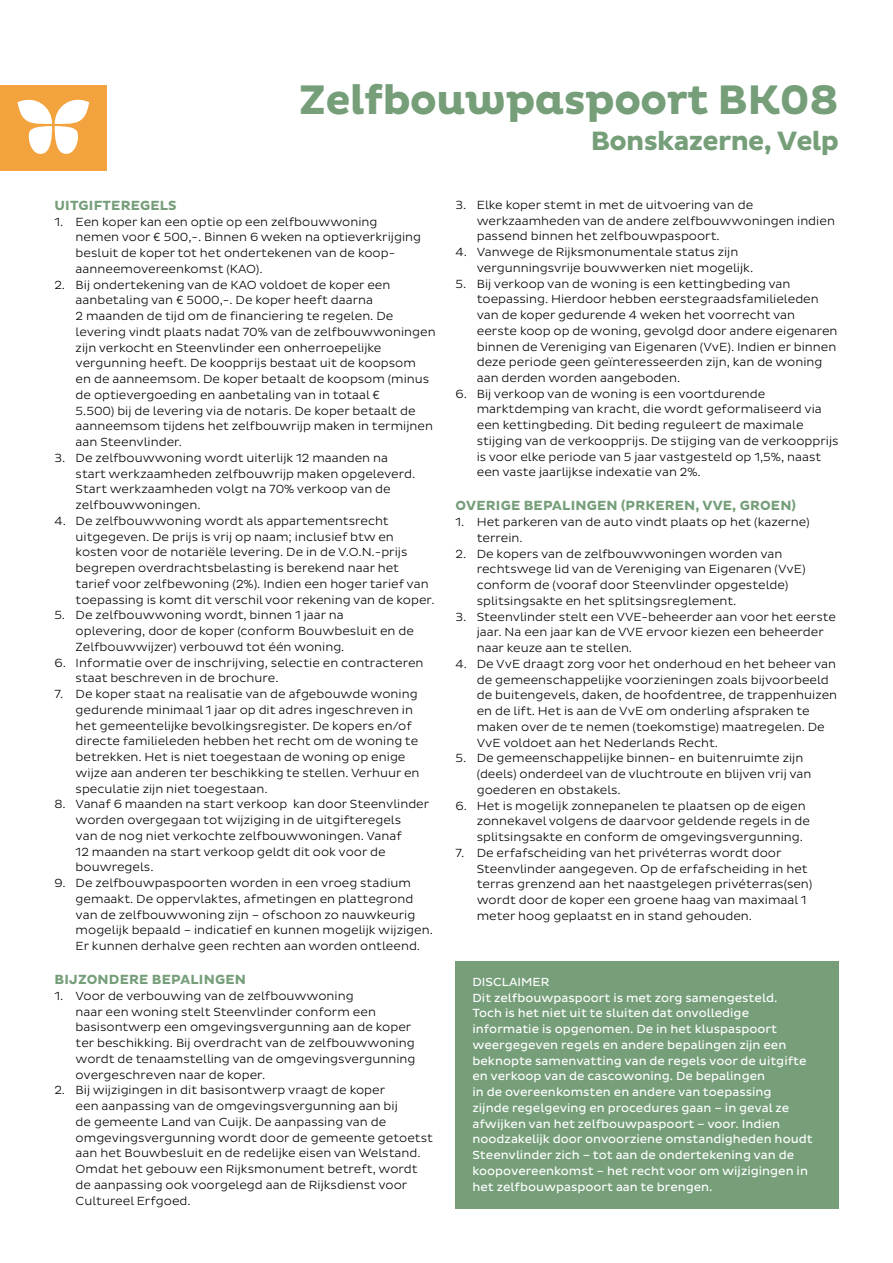
<style>
.page{position:relative;width:893px;height:1263px;background:#fff}
.page>*{position:absolute;margin:0;border:0;box-sizing:border-box;transform-origin:0 0}
.t1{font:700 42px "Pluto";letter-spacing:-.025em;color:#759e79}
.t2{font:700 27px "Pluto Sans";letter-spacing:-.025em;color:#759e79}
.t3{font:700 13.5px "Pluto Sans";letter-spacing:.015em;color:#759e79}
.t4{font:300 12px/15.8px "Pluto Sans";color:#000}
.t5{font:12px/15.8px "Pluto Sans";color:#fff}
</style>
<div class="page">
<div style="left:0;top:85px;width:107px;height:85px;background:#f2a33d"></div>
<svg style="left:17px;top:99px;width:72px;height:55px"></svg>
<div style="left:455px;top:961px;width:384px;height:248px;background:#759e79"></div>
<h1 class="t1" style="left:299px;top:76px;width:542px">Zelfbouwpaspoort BK08</h1>
<h2 class="t2" style="left:591px;top:126px;width:250px">Bonskazerne, Velp</h2>
<p class="t3" style="left:54px;top:198px;width:124px">UITGIFTEREGELS</p>
<p class="t4" style="left:76px;top:214px;width:347px;text-indent:-21px">1. Een koper kan een optie op een zelfbouwwoning nemen voor € 500,-. Binnen 6 weken na optieverkrijging besluit de koper tot het ondertekenen van de koop&shy;aanneemovereenkomst (KAO).</p>
<p class="t4" style="left:76px;top:277px;width:362px;text-indent:-21px">2. Bij ondertekening van de KAO voldoet de koper een aanbetaling van € 5000,-. De koper heeft daarna<br>2 maanden de tijd om de financiering te regelen. De levering vindt plaats nadat 70% van de zelfbouwwoningen zijn verkocht en Steenvlinder een onherroepelijke vergunning heeft. De koopprijs bestaat uit de koopsom<br>en de aanneemsom. De koper betaalt de koopsom (minus de optievergoeding en aanbetaling van in totaal €<br>5.500) bij de levering via de notaris. De koper betaalt de aanneemsom tijdens het zelfbouwrijp maken in termijnen aan Steenvlinder.</p>
<p class="t4" style="left:76px;top:450px;width:341px;text-indent:-21px">3. De zelfbouwwoning wordt uiterlijk 12 maanden na start werkzaamheden zelfbouwrijp maken opgeleverd.<br>Start werkzaamheden volgt na 70% verkoop van de zelfbouwwoningen.</p>
<p class="t4" style="left:76px;top:513px;width:360px;text-indent:-21px">4. De zelfbouwwoning wordt als appartementsrecht uitgegeven. De prijs is vrij op naam; inclusief btw en kosten voor de notariële levering. De in de V.O.N.-prijs begrepen overdrachtsbelasting is berekend naar het tarief voor zelfbewoning (2%). Indien een hoger tarief van toepassing is komt dit verschil voor rekening van de koper.</p>
<p class="t4" style="left:76px;top:607px;width:340px;text-indent:-21px">5. De zelfbouwwoning wordt, binnen 1 jaar na oplevering, door de koper (conform Bouwbesluit en de<br>Zelfbouwwijzer) verbouwd tot één woning.</p>
<p class="t4" style="left:76px;top:655px;width:349px;text-indent:-21px">6. Informatie over de inschrijving, selectie en contracteren staat beschreven in de brochure.</p>
<p class="t4" style="left:76px;top:686px;width:345px;text-indent:-21px">7. De koper staat na realisatie van de afgebouwde woning gedurende minimaal 1 jaar op dit adres ingeschreven in het gemeentelijke bevolkingsregister. De kopers en/of directe familieleden hebben het recht om de woning te betrekken. Het is niet toegestaan de woning op enige wijze aan anderen ter beschikking te stellen. Verhuur en speculatie zijn niet toegestaan.</p>
<p class="t4" style="left:76px;top:796px;width:355px;text-indent:-21px">8. Vanaf 6 maanden na start verkoop kan door Steenvlinder worden overgegaan tot wijziging in de uitgifteregels<br>van de nog niet verkochte zelfbouwwoningen. Vanaf<br>12 maanden na start verkoop geldt dit ook voor de bouwregels.</p>
<p class="t4" style="left:76px;top:875px;width:359px;text-indent:-21px">9. De zelfbouwpaspoorten worden in een vroeg stadium gemaakt. De oppervlaktes, afmetingen en plattegrond van de zelfbouwwoning zijn – ofschoon zo nauwkeurig mogelijk bepaald – indicatief en kunnen mogelijk wijzigen.<br>Er kunnen derhalve geen rechten aan worden ontleend.</p>
<p class="t3" style="left:54px;top:972px;width:193px">BIJZONDERE BEPALINGEN</p>
<p class="t4" style="left:76px;top:988px;width:341px;text-indent:-21px">1. Voor de verbouwing van de zelfbouwwoning<br>naar een woning stelt Steenvlinder conform een basisontwerp een omgevingsvergunning aan de koper ter beschikking. Bij overdracht van de zelfbouwwoning wordt de tenaamstelling van de omgevingsvergunning overgeschreven naar de koper.</p>
<p class="t4" style="left:76px;top:1082px;width:359px;text-indent:-21px">2. Bij wijzigingen in dit basisontwerp vraagt de koper<br>een aanpassing van de omgevingsvergunning aan bij<br>de gemeente Land van Cuijk. De aanpassing van de omgevingsvergunning wordt door de gemeente getoetst aan het Bouwbesluit en de redelijke eisen van Welstand.<br>Omdat het gebouw een Rijksmonument betreft, wordt de aanpassing ook voorgelegd aan de Rijksdienst voor Cultureel Erfgoed.</p>
<p class="t4" style="left:477px;top:197px;width:360px;text-indent:-21px">3. Elke koper stemt in met de uitvoering van de werkzaamheden van de andere zelfbouwwoningen indien passend binnen het zelfbouwpaspoort.</p>
<p class="t4" style="left:477px;top:244px;width:278px;text-indent:-21px">4. Vanwege de Rijksmonumentale status zijn vergunningsvrije bouwwerken niet mogelijk.</p>
<p class="t4" style="left:477px;top:276px;width:362px;text-indent:-21px">5. Bij verkoop van de woning is een kettingbeding van toepassing. Hierdoor hebben eerstegraadsfamilieleden van de koper gedurende 4 weken het voorrecht van eerste koop op de woning, gevolgd door andere eigenaren binnen de Vereniging van Eigenaren (VvE). Indien er binnen deze periode geen geïnteresseerden zijn, kan de woning aan derden worden aangeboden.</p>
<p class="t4" style="left:477px;top:386px;width:363px;text-indent:-21px">6. Bij verkoop van de woning is een voortdurende marktdemping van kracht, die wordt geformaliseerd via een kettingbeding. Dit beding reguleert de maximale stijging van de verkoopprijs. De stijging van de verkoopprijs is voor elke periode van 5 jaar vastgesteld op 1,5%, naast een vaste jaarlijkse indexatie van 2%.</p>
<p class="t3" style="left:456px;top:498px;width:342px">OVERIGE BEPALINGEN (PRKEREN, VVE, GROEN)</p>
<p class="t4" style="left:477px;top:514px;width:334px;text-indent:-21px">1. Het parkeren van de auto vindt plaats op het (kazerne) terrein.</p>
<p class="t4" style="left:477px;top:546px;width:330px;text-indent:-21px">2. De kopers van de zelfbouwwoningen worden van rechtswege lid van de Vereniging van Eigenaren (VvE) conform de (vooraf door Steenvlinder opgestelde) splitsingsakte en het splitsingsreglement.</p>
<p class="t4" style="left:477px;top:609px;width:361px;text-indent:-21px">3. Steenvlinder stelt een VVE-beheerder aan voor het eerste jaar. Na een jaar kan de VVE ervoor kiezen een beheerder naar keuze aan te stellen.</p>
<p class="t4" style="left:477px;top:656px;width:362px;text-indent:-21px">4. De VvE draagt zorg voor het onderhoud en het beheer van de gemeenschappelijke voorzieningen zoals bijvoorbeeld de buitengevels, daken, de hoofdentree, de trappenhuizen en de lift. Het is aan de VvE om onderling afspraken te maken over de te nemen (toekomstige) maatregelen. De VvE voldoet aan het Nederlands Recht.</p>
<p class="t4" style="left:477px;top:750px;width:336px;text-indent:-21px">5. De gemeenschappelijke binnen- en buitenruimte zijn (deels) onderdeel van de vluchtroute en blijven vrij van goederen en obstakels.</p>
<p class="t4" style="left:477px;top:798px;width:335px;text-indent:-21px">6. Het is mogelijk zonnepanelen te plaatsen op de eigen zonnekavel volgens de daarvoor geldende regels in de splitsingsakte en conform de omgevingsvergunning.</p>
<p class="t4" style="left:477px;top:845px;width:337px;text-indent:-21px">7. De erfafscheiding van het privéterras wordt door Steenvlinder aangegeven. Op de erfafscheiding in het terras grenzend aan het naastgelegen privéterras(sen) wordt door de koper een groene haag van maximaal 1 meter hoog geplaatst en in stand gehouden.</p>
<p class="t5" style="left:472px;top:974px;width:342px">DISCLAIMER<br>Dit zelfbouwpaspoort is met zorg samengesteld.<br>Toch is het niet uit te sluiten dat onvolledige informatie is opgenomen. De in het kluspaspoort weergegeven regels en andere bepalingen zijn een beknopte samenvatting van de regels voor de uitgifte en verkoop van de cascowoning. De bepalingen<br>in de overeenkomsten en andere van toepassing<br>zijnde regelgeving en procedures gaan – in geval ze afwijken van het zelfbouwpaspoort – voor. Indien noodzakelijk door onvoorziene omstandigheden houdt Steenvlinder zich – tot aan de ondertekening van de koopovereenkomst – het recht voor om wijzigingen in het zelfbouwpaspoort aan te brengen.</p>
</div>
